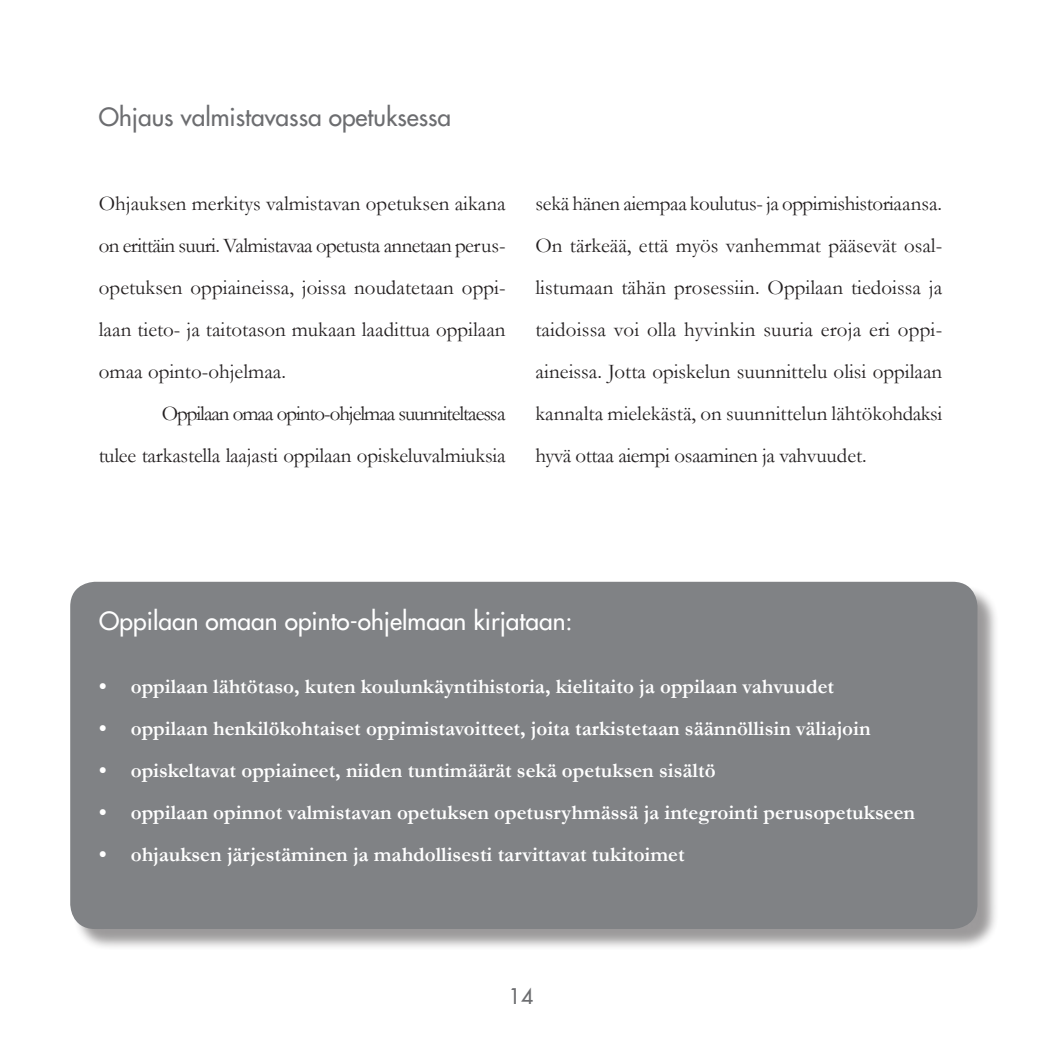
<style>
.page{position:relative;width:1042px;height:1042px;background:#fff}
.page>*{position:absolute;margin:0;border:0;box-sizing:border-box;transform-origin:0 0}
.leipäteksti{font:24.5px "Futura";color:#fff}
.leipäteksti-2{font:24.5px "Futura";color:#6c6d70}
.leipäteksti-3{font:21px/42px "Garamond";letter-spacing:-.01em;color:#231f20;text-align:justify}
.leipäteksti-4{font:700 21px "Garamond";color:#fff}
.t1{font:21px "Futura";color:#6c6d70}
</style>
<div class="page">
<div style="left:73px;top:584px;width:926px;height:367px;background:#231f20;opacity:.45"></div>
<div style="left:70px;top:582px;width:907px;height:347px;background:#808285;border-radius:25px"></div>
<p class="leipäteksti-2" style="left:99px;top:102px;width:354px">Ohjaus valmistavassa opetuksessa</p>
<p class="leipäteksti-3" style="left:99px;top:182px;width:408px">Ohjauksen merkitys valmistavan opetuksen aikana on erittäin suuri. Valmistavaa opetusta annetaan perus&shy;opetuksen oppiaineissa, joissa noudatetaan oppi&shy;laan tieto- ja taitotason mukaan laadittua oppilaan omaa opinto-ohjelmaa.</p>
<p class="leipäteksti-3" style="left:99px;top:392px;width:408px;text-align:right">Oppilaan omaa opinto-ohjelmaa suunniteltaessa<br>tulee tarkastella laajasti oppilaan opiskeluvalmiuksia</p>
<p class="leipäteksti-3" style="left:535px;top:182px;width:408px">sekä hänen aiempaa koulutus- ja oppimishistoriaansa.<br>On tärkeää, että myös vanhemmat pääsevät osal&shy;listumaan tähän prosessiin. Oppilaan tiedoissa ja taidoissa voi olla hyvinkin suuria eroja eri oppi&shy;aineissa. Jotta opiskelun suunnittelu olisi oppilaan kannalta mielekästä, on suunnittelun lähtökohdaksi hyvä ottaa aiempi osaaminen ja vahvuudet.</p>
<p class="leipäteksti" style="left:99px;top:606px;width:475px">Oppilaan omaan opinto-ohjelmaan kirjataan:</p>
<p class="leipäteksti-4" style="left:99px;top:674px;width:736px">• oppilaan lähtötaso, kuten koulunkäyntihistoria, kielitaito ja oppilaan vahvuudet</p>
<p class="leipäteksti-4" style="left:99px;top:716px;width:773px">• oppilaan henkilökohtaiset oppimistavoitteet, joita tarkistetaan säännöllisin väliajoin</p>
<p class="leipäteksti-4" style="left:99px;top:758px;width:618px">• opiskeltavat oppiaineet, niiden tuntimäärät sekä opetuksen sisältö</p>
<p class="leipäteksti-4" style="left:99px;top:800px;width:817px">• oppilaan opinnot valmistavan opetuksen opetusryhmässä ja integrointi perusopetukseen</p>
<p class="leipäteksti-4" style="left:99px;top:842px;width:587px">• ohjauksen järjestäminen ja mahdollisesti tarvittavat tukitoimet</p>
<p class="t1" style="left:509px;top:983px;width:26px">14</p>
</div>
